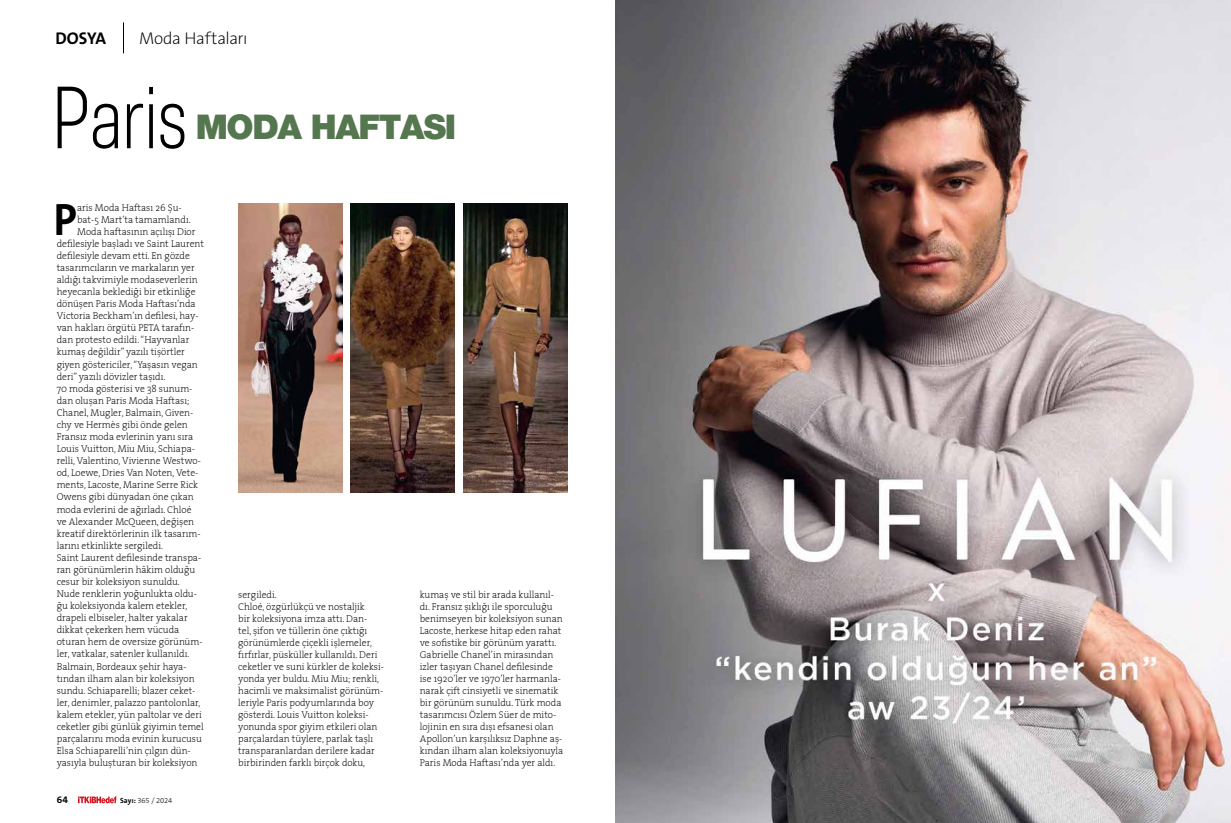
<style>
.page{position:relative;width:1231px;height:823px;background:#fff}
.page>*{position:absolute;margin:0;border:0;box-sizing:border-box;transform-origin:0 0}
.t1{font:300 semi-condensed 87.8px "Molde";color:#000;scale:.89 1}
.t2{font:700 45.6px "The Sans B W7";color:#000}
.t3{font:900 34.1px "Helvetica Neue";letter-spacing:-.04em;color:#55774f}
.t4{font:200 17px "The Sans B W2";letter-spacing:-.02em;color:#000}
.t5{font:700 17px "The Sans B W7";letter-spacing:-.01em;color:#000}
.t6{font:10px/12px "The Serif";color:#000}
.t7{font:700 10px "The Sans B W7";color:#000}
.t8{font:300 7.5px "The Sans B W3";letter-spacing:-.015em;color:#000}
.s1{font-family:"The Sans B W7";font-weight:700}
</style>
<div class="page">
<svg style="left:78px;top:796px;width:38px;height:6px"></svg>
<hr style="left:123px;top:22px;width:1px;height:31px;background:#000">
<img style="left:238px;top:203px;width:104px;height:289px">
<img style="left:351px;top:203px;width:103px;height:289px">
<img style="left:463px;top:203px;width:104px;height:289px">
<img style="left:615px;top:0;width:615px;height:822px">
<h3 class="t5" style="left:56px;top:27px;width:52px">DOSYA</h3>
<h3 class="t4" style="left:139px;top:27px;width:110px">Moda Haftaları</h3>
<h1 class="t1" style="left:52px;top:64px;width:154px">Paris</h1>
<h3 class="t3" style="left:196px;top:106px;width:262px">MODA HAFTASI</h3>
<h2 class="t2" style="left:54px;top:190px;width:25px">P</h2>
<p class="t6" style="left:77px;top:201px;width:106px">aris Moda Haftası 26 Şu-</p>
<p class="t6" style="left:77px;top:213px;width:115px">bat-5 Mart’ta tamamlandı.</p>
<p class="t6" style="left:77px;top:225px;width:120px">Moda haftasının açılışı Dior</p>
<p class="t6" style="left:57px;top:237px;width:149px">defilesiyle başladı ve Saint Laurent</p>
<p class="t6" style="left:57px;top:249px;width:135px">defilesiyle devam etti. En gözde</p>
<p class="t6" style="left:57px;top:261px;width:140px">tasarımcıların ve markaların yer</p>
<p class="t6" style="left:57px;top:273px;width:142px">aldığı takvimiyle modaseverlerin</p>
<p class="t6" style="left:57px;top:285px;width:140px">heyecanla beklediği bir etkinliğe</p>
<p class="t6" style="left:57px;top:297px;width:140px">dönüşen Paris Moda Haftası’nda</p>
<p class="t6" style="left:57px;top:309px;width:143px">Victoria Beckham’ın defilesi, hay-</p>
<p class="t6" style="left:57px;top:321px;width:139px">van hakları örgütü PETA tarafın-</p>
<p class="t6" style="left:57px;top:333px;width:134px">dan protesto edildi. “Hayvanlar</p>
<p class="t6" style="left:57px;top:345px;width:130px">kumaş değildir” yazılı tişörtler</p>
<p class="t6" style="left:57px;top:357px;width:142px">giyen göstericiler, “Yaşasın vegan</p>
<p class="t6" style="left:57px;top:369px;width:110px">deri” yazılı dövizler taşıdı.</p>
<p class="t6" style="left:57px;top:382px;width:137px">70 moda gösterisi ve 38 sunum-</p>
<p class="t6" style="left:57px;top:394px;width:134px">dan oluşan Paris Moda Haftası;</p>
<p class="t6" style="left:57px;top:406px;width:138px">Chanel, Mugler, Balmain, Given-</p>
<p class="t6" style="left:57px;top:418px;width:132px">chy ve Hermès gibi önde gelen</p>
<p class="t6" style="left:57px;top:430px;width:138px">Fransız moda evlerinin yanı sıra</p>
<p class="t6" style="left:57px;top:442px;width:140px">Louis Vuitton, Miu Miu, Schiapa-</p>
<p class="t6" style="left:57px;top:454px;width:146px">relli, Valentino, Vivienne Westwo-</p>
<p class="t6" style="left:57px;top:466px;width:143px">od, Loewe, Dries Van Noten, Vete-</p>
<p class="t6" style="left:57px;top:478px;width:143px">ments, Lacoste, Marine Serre Rick</p>
<p class="t6" style="left:57px;top:490px;width:139px">Owens gibi dünyadan öne çıkan</p>
<p class="t6" style="left:57px;top:502px;width:136px">moda evlerini de ağırladı. Chloé</p>
<p class="t6" style="left:57px;top:514px;width:139px">ve Alexander McQueen, değişen</p>
<p class="t6" style="left:57px;top:526px;width:145px">kreatif direktörlerinin ilk tasarım-</p>
<p class="t6" style="left:57px;top:538px;width:108px">larını etkinlikte sergiledi.</p>
<p class="t6" style="left:57px;top:550px;width:146px">Saint Laurent defilesinde transpa-</p>
<p class="t6" style="left:57px;top:563px;width:140px">ran görünümlerin hâkim olduğu</p>
<p class="t6" style="left:57px;top:575px;width:125px">cesur bir koleksiyon sunuldu.</p>
<p class="t6" style="left:57px;top:587px;width:142px">Nude renklerin yoğunlukta oldu-</p>
<p class="t6" style="left:57px;top:599px;width:132px">ğu koleksiyonda kalem etekler,</p>
<p class="t6" style="left:57px;top:611px;width:132px">drapeli elbiseler, halter yakalar</p>
<p class="t6" style="left:57px;top:623px;width:124px">dikkat çekerken hem vücuda</p>
<p class="t6" style="left:57px;top:635px;width:147px">oturan hem de oversize görünüm-</p>
<p class="t6" style="left:57px;top:647px;width:134px">ler, vatkalar, satenler kullanıldı.</p>
<p class="t6" style="left:57px;top:659px;width:131px">Balmain, Bordeaux şehir haya-</p>
<p class="t6" style="left:57px;top:671px;width:139px">tından ilham alan bir koleksiyon</p>
<p class="t6" style="left:57px;top:683px;width:140px">sundu. Schiaparelli; blazer ceket-</p>
<p class="t6" style="left:57px;top:695px;width:145px">ler, denimler, palazzo pantolonlar,</p>
<p class="t6" style="left:57px;top:707px;width:147px">kalem etekler, yün paltolar ve deri</p>
<p class="t6" style="left:57px;top:719px;width:149px">ceketler gibi günlük giyimin temel</p>
<p class="t6" style="left:57px;top:732px;width:147px">parçalarını moda evinin kurucusu</p>
<p class="t6" style="left:57px;top:744px;width:135px">Elsa Schiaparelli’nin çılgın dün-</p>
<p class="t6" style="left:57px;top:756px;width:142px">yasıyla buluşturan bir koleksiyon</p>
<p class="t7" style="left:57px;top:792px;width:13px">64</p>
<p class="t8" style="left:120px;top:795px;width:54px"><span class="s1">Sayı:</span> 365 / 2024</p>
<p class="t6" style="left:238px;top:588px;width:147px">sergiledi.<br>Chloé, özgürlükçü ve nostaljik<br>bir koleksiyona imza attı. Dan-<br>tel, şifon ve tüllerin öne çıktığı görünümlerde çiçekli işlemeler, fırfırlar, püsküller kullanıldı. Deri ceketler ve suni kürkler de koleksi&shy;yonda yer buldu. Miu Miu; renkli, hacimli ve maksimalist görünüm&shy;leriyle Paris podyumlarında boy gösterdi. Louis Vuitton koleksi&shy;yonunda spor giyim etkileri olan parçalardan tüylere, parlak taşlı transparanlardan derilere kadar birbirinden farklı birçok doku,</p>
<p class="t6" style="left:420px;top:588px;width:145px">kumaş ve stil bir arada kullanıl&shy;dı. Fransız şıklığı ile sporculuğu benimseyen bir koleksiyon sunan Lacoste, herkese hitap eden rahat ve sofistike bir görünüm yarattı.<br>Gabrielle Chanel’in mirasından izler taşıyan Chanel defilesinde ise 1920’ler ve 1970’ler harmanla&shy;narak çift cinsiyetli ve sinematik bir görünüm sunuldu. Türk moda tasarımcısı Özlem Süer de mito&shy;lojinin en sıra dışı efsanesi olan Apollon’un karşılıksız Daphne aş&shy;kından ilham alan koleksiyonuyla Paris Moda Haftası’nda yer aldı.</p>
</div>
